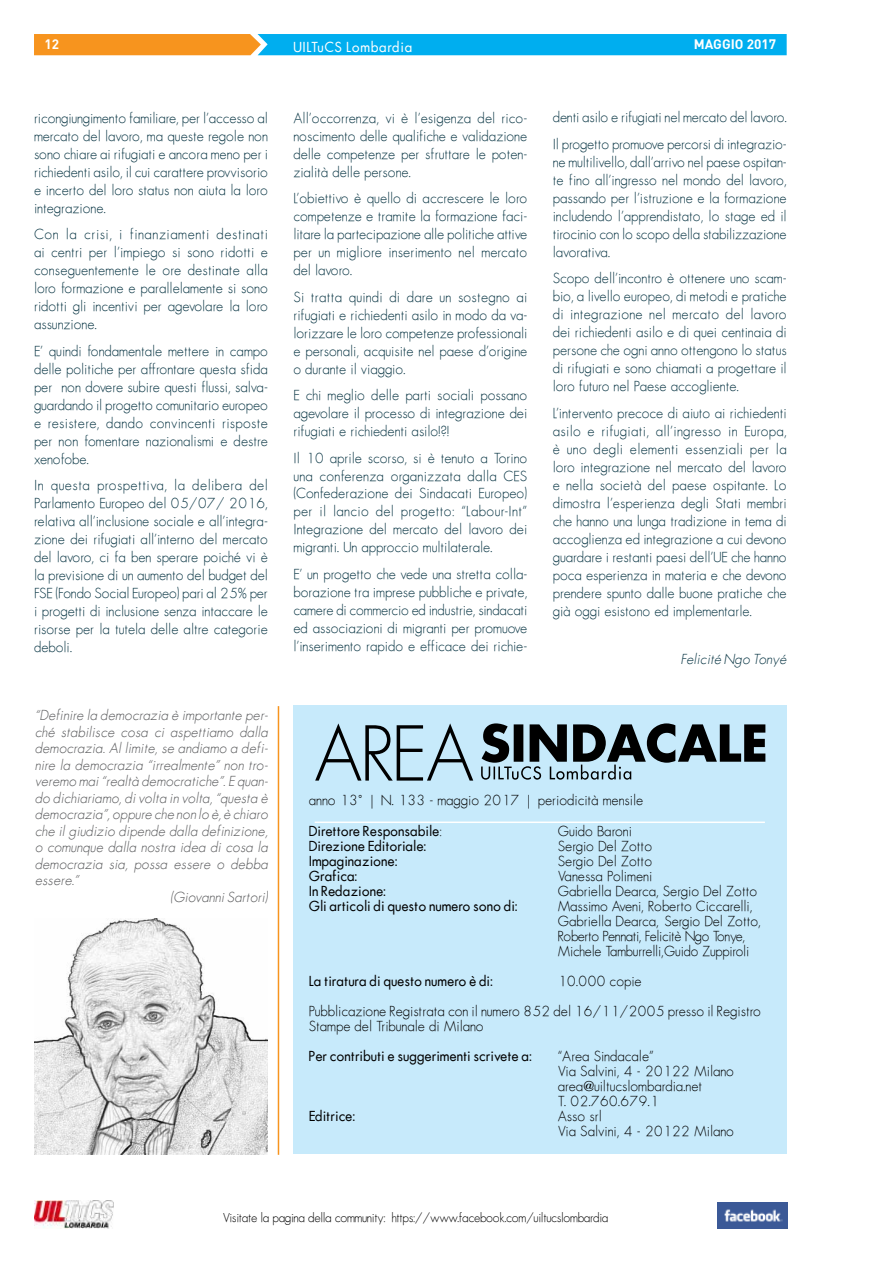
<style>
.page{position:relative;width:893px;height:1263px;background:#fff}
.page>*{position:absolute;margin:0;border:0;box-sizing:border-box;transform-origin:0 0}
.t1{font:13.5px/18px "Futura ICG Light";color:#063342;text-align:justify}
.t2{font:13.5px/15px "Futura ICG Light";color:#000}
.t3{font:italic 13.5px "Futura ICG Light";color:#58595b}
.t4{font:13.5px "Futura ICG Book";color:#000}
.t5{font:13.5px "Futura ICG Book";letter-spacing:.05em;color:#fff}
.t6{font:italic 13.5px "Futura ICG Light";color:#063342}
.t7{font:13.5px "DIN Bold";color:#fff}
.t8{font:12px "Futura ICG Light";letter-spacing:-.025em;color:#000}
.s1{font-family:"Futura ICG Light"}
</style>
<div class="page">
<svg style="left:34px;top:34px;width:753px;height:21px;background:#4ba7b1"></svg>
<img style="left:35px;top:1200px;width:79px;height:29px">
<img style="left:718px;top:1203px;width:69px;height:26px">
<div style="left:293px;top:705px;width:494px;height:449px;background:#c7eafb"></div>
<svg style="left:481px;top:723px;width:284px;height:57px"></svg>
<svg style="left:315px;top:723px;width:158px;height:58px"></svg>
<hr style="left:315px;top:821px;width:450px;height:2px;background:#fff">
<hr style="left:278px;top:706px;width:1px;height:449px;background:#f7941e">
<img style="left:34px;top:918px;width:234px;height:236px">
<p class="t7" style="left:45px;top:36px;width:16px">12</p>
<p class="t5" style="left:293px;top:38px;width:120px">UILTuCS Lombardia</p>
<p class="t7" style="left:694px;top:36px;width:84px">MAGGIO 2017</p>
<p class="t1" style="left:34px;top:108px;width:235px">ricongiungimento familiare, per l’accesso al mercato del lavoro, ma queste regole non sono chiare ai rifugiati e ancora meno per i richiedenti asilo, il cui carattere provvisorio e incerto del loro status non aiuta la loro integrazione.</p>
<p class="t1" style="left:34px;top:225px;width:235px">Con la crisi, i finanziamenti destinati ai centri per l’impiego si sono ridotti e conseguentemente le ore destinate alla loro formazione e parallelamente si sono ridotti gli incentivi per agevolare la loro assunzione.</p>
<p class="t1" style="left:34px;top:341px;width:235px">E’ quindi fondamentale mettere in campo delle politiche per affrontare questa sfida per non dovere subire questi flussi, salva&shy;guardando il progetto comunitario europeo e resistere, dando convincenti risposte per non fomentare nazionalismi e destre xenofobe.</p>
<p class="t1" style="left:34px;top:476px;width:235px">In questa prospettiva, la delibera del Parlamento Europeo del 05/07/ 2016, relativa all’inclusione sociale e all’integra&shy;zione dei rifugiati all’interno del mercato del lavoro, ci fa ben sperare poiché vi è la previsione di un aumento del budget del FSE (Fondo Social Europeo) pari al 25% per i progetti di inclusione senza intaccare le risorse per la tutela delle altre categorie deboli.</p>
<p class="t3" style="left:35px;top:706px;width:235px">“Definire la democrazia è importante per-</p>
<p class="t3" style="left:35px;top:723px;width:235px">ché stabilisce cosa ci aspettiamo dalla</p>
<p class="t3" style="left:35px;top:739px;width:235px">democrazia. Al limite, se andiamo a defi-</p>
<p class="t3" style="left:35px;top:756px;width:235px">nire la democrazia “irrealmente” non tro-</p>
<p class="t3" style="left:35px;top:772px;width:235px">veremo mai “realtà democratiche”. E quan-</p>
<p class="t3" style="left:35px;top:789px;width:235px">do dichiariamo, di volta in volta, “questa è</p>
<p class="t3" style="left:35px;top:805px;width:235px">democrazia”, oppure che non lo è, è chiaro</p>
<p class="t3" style="left:35px;top:822px;width:235px">che il giudizio dipende dalla definizione,</p>
<p class="t3" style="left:35px;top:838px;width:235px">o comunque dalla nostra idea di cosa la</p>
<p class="t3" style="left:35px;top:855px;width:235px">democrazia sia, possa essere o debba</p>
<p class="t3" style="left:35px;top:871px;width:46px">essere.”</p>
<p class="t3" style="left:170px;top:888px;width:99px">(Giovanni Sartori)</p>
<p class="t1" style="left:293px;top:108px;width:235px">All’occorrenza, vi è l’esigenza del rico&shy;noscimento delle qualifiche e validazione delle competenze per sfruttare le poten&shy;zialità delle persone.</p>
<p class="t1" style="left:293px;top:189px;width:235px">L’obiettivo è quello di accrescere le loro competenze e tramite la formazione faci&shy;litare la partecipazione alle politiche attive per un migliore inserimento nel mercato del lavoro.</p>
<p class="t1" style="left:293px;top:287px;width:235px">Si tratta quindi di dare un sostegno ai rifugiati e richiedenti asilo in modo da va&shy;lorizzare le loro competenze professionali e personali, acquisite nel paese d’origine o durante il viaggio.</p>
<p class="t1" style="left:293px;top:386px;width:235px">E chi meglio delle parti sociali possano agevolare il processo di integrazione dei rifugiati e richiedenti asilo!?!</p>
<p class="t1" style="left:293px;top:448px;width:235px">Il 10 aprile scorso, si è tenuto a Torino una conferenza organizzata dalla CES (Confederazione dei Sindacati Europeo) per il lancio del progetto: “Labour-Int” Integrazione del mercato del lavoro dei migranti. Un approccio multilaterale.</p>
<p class="t1" style="left:293px;top:565px;width:235px">E’ un progetto che vede una stretta colla&shy;borazione tra imprese pubbliche e private, camere di commercio ed industrie, sindacati ed associazioni di migranti per promuove l’inserimento rapido e efficace dei richie-</p>
<p class="t1" style="left:553px;top:104px;width:235px;line-height:26.5px">denti asilo e rifugiati nel mercato del lavoro.<br>Il progetto promuove percorsi di integrazio-</p>
<p class="t1" style="left:553px;top:153px;width:235px">ne multilivello, dall’arrivo nel paese ospitan&shy;te fino all’ingresso nel mondo del lavoro, passando per l’istruzione e la formazione includendo l’apprendistato, lo stage ed il tirocinio con lo scopo della stabilizzazione lavorativa.</p>
<p class="t1" style="left:553px;top:269px;width:235px">Scopo dell’incontro è ottenere uno scam&shy;bio, a livello europeo, di metodi e pratiche di integrazione nel mercato del lavoro dei richiedenti asilo e di quei centinaia di persone che ogni anno ottengono lo status di rifugiati e sono chiamati a progettare il loro futuro nel Paese accogliente.</p>
<p class="t1" style="left:553px;top:404px;width:235px">L’intervento precoce di aiuto ai richiedenti asilo e rifugiati, all’ingresso in Europa, è uno degli elementi essenziali per la loro integrazione nel mercato del lavoro e nella società del paese ospitante. Lo dimostra l’esperienza degli Stati membri che hanno una lunga tradizione in tema di accoglienza ed integrazione a cui devono guardare i restanti paesi dell’UE che hanno poca esperienza in materia e che devono prendere spunto dalle buone pratiche che già oggi esistono ed implementarle.</p>
<p class="t6" style="left:680px;top:649px;width:108px">Felicité Ngo Tonyé</p>
<p class="t2" style="left:309px;top:792px;width:336px">anno 13° | N. 133 - maggio 2017 | periodicità mensile</p>
<p class="t4" style="left:309px;top:822px;width:135px">Direttore Responsabile<span class="s1">:</span></p>
<p class="t2" style="left:558px;top:824px;width:76px">Guido Baroni</p>
<p class="t4" style="left:309px;top:837px;width:119px">Direzione Editoriale:</p>
<p class="t2" style="left:558px;top:839px;width:96px">Sergio Del Zotto</p>
<p class="t4" style="left:309px;top:852px;width:90px">Impaginazione:</p>
<p class="t2" style="left:558px;top:854px;width:96px">Sergio Del Zotto</p>
<p class="t4" style="left:309px;top:867px;width:50px">Grafica:</p>
<p class="t2" style="left:558px;top:869px;width:96px">Vanessa Polimeni</p>
<p class="t4" style="left:309px;top:882px;width:79px">In Redazione:</p>
<p class="t2" style="left:558px;top:884px;width:201px">Gabriella Dearca, Sergio Del Zotto</p>
<p class="t4" style="left:309px;top:897px;width:210px">Gli articoli di questo numero sono di:</p>
<p class="t2" style="left:558px;top:899px;width:204px">Massimo Aveni, Roberto Ciccarelli, Gabriella Dearca, Sergio Del Zotto, Roberto Pennati, Felicitè Ngo Tonye, Michele Tamburrelli,Guido Zuppiroli</p>
<p class="t4" style="left:309px;top:972px;width:186px">La tiratura di questo numero è di:</p>
<p class="t2" style="left:558px;top:974px;width:85px">10.000 copie</p>
<p class="t2" style="left:309px;top:1004px;width:454px">Pubblicazione Registrata con il numero 852 del 16/11/2005 presso il Registro<br>Stampe del Tribunale di Milano</p>
<p class="t4" style="left:309px;top:1047px;width:225px">Per contributi e suggerimenti scrivete a:</p>
<p class="t2" style="left:558px;top:1049px;width:178px">“Area Sindacale”<br>Via Salvini, 4 - 20122 Milano area@uiltucslombardia.net<br>T. 02.760.679.1</p>
<p class="t4" style="left:309px;top:1107px;width:48px">Editrice:</p>
<p class="t2" style="left:558px;top:1109px;width:178px">Asso srl<br>Via Salvini, 4 - 20122 Milano</p>
<p class="t8" style="left:223px;top:1210px;width:387px">Visitate la pagina della community: https://www.facebook.com/uiltucslombardia</p>
</div>
